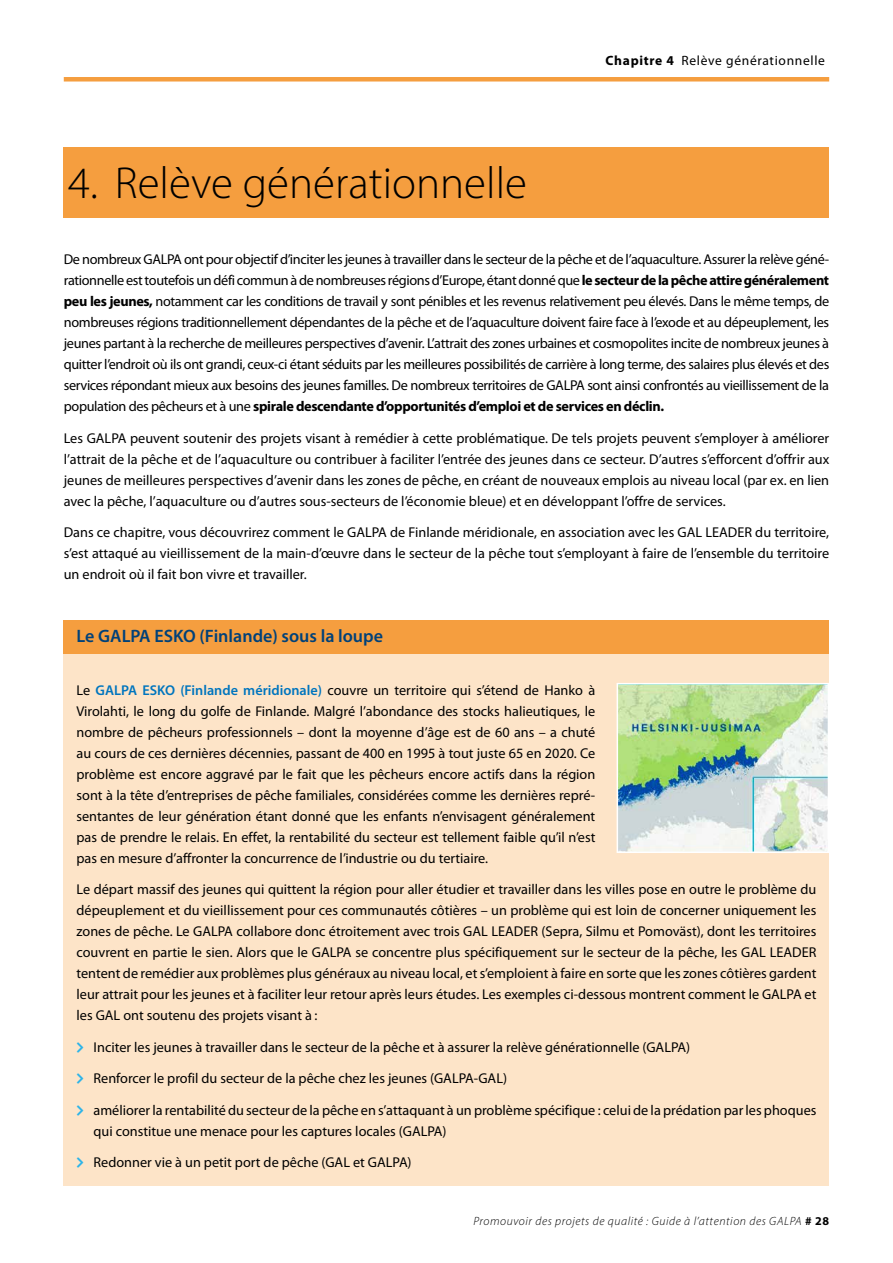
<style>
.page{position:relative;width:893px;height:1263px;background:#fff}
.page>*{position:absolute;margin:0;border:0;box-sizing:border-box;transform-origin:0 0}
.t1{font:300 45px "Myriad Pro";color:#000}
.t2{font:600 18px "Myriad Pro";color:#004179}
.t3{font:14.25px/21px "Myriad Pro";color:#000;text-align:justify}
.t4{font:13.5px "Myriad Pro";letter-spacing:.05em;color:#000}
.t5{font:italic 300 12px "Myriad Pro";letter-spacing:.05em;color:#000}
.s1{font-weight:700}
.s2{font-weight:600;color:#0075be}
.s3{font-weight:700;font-style:normal}
</style>
<div class="page">
<div style="left:64px;top:77px;width:765px;height:5px;background:#f59e3f"></div>
<div style="left:64px;top:147px;width:765px;height:71px;background:#f59e3f"></div>
<div style="left:64px;top:620px;width:765px;height:41px;background:#f59e3f"></div>
<div style="left:64px;top:654px;width:765px;height:38px;background:#fde4c8"></div>
<div style="left:64px;top:675px;width:765px;height:206px;background:#fde4c8"></div>
<div style="left:64px;top:875px;width:765px;height:163px;background:#fde4c8"></div>
<div style="left:64px;top:1032px;width:765px;height:38px;background:#fde4c8"></div>
<div style="left:64px;top:1064px;width:765px;height:37px;background:#fde4c8"></div>
<div style="left:64px;top:1095px;width:765px;height:59px;background:#fde4c8"></div>
<div style="left:64px;top:1148px;width:765px;height:37px;background:#fde4c8"></div>
<img style="left:620px;top:686px;width:206px;height:164px">
<div style="left:617px;top:683px;width:212px;height:170px;border:2px solid #fff"></div>
<h1 class="t1" style="left:68px;top:156px;width:460px">4. Relève générationnelle</h1>
<p class="t4" style="left:606px;top:52px;width:221px"><span class="s1">Chapitre 4</span> Relève générationnelle</p>
<p class="t3" style="left:64px;top:248px;width:767px">De nombreux GALPA ont pour objectif d’inciter les jeunes à travailler dans le secteur de la pêche et de l’aquaculture. Assurer la relève géné&shy;rationnelle est toutefois un défi commun à de nombreuses régions d’Europe, étant donné que <span class="s1">le secteur de la pêche attire généralement peu les jeunes,</span> notamment car les conditions de travail y sont pénibles et les revenus relativement peu élevés. Dans le même temps, de nombreuses régions traditionnellement dépendantes de la pêche et de l’aquaculture doivent faire face à l’exode et au dépeuplement, les jeunes partant à la recherche de meilleures perspectives d’avenir. L’attrait des zones urbaines et cosmopolites incite de nombreux jeunes à quitter l’endroit où ils ont grandi, ceux-ci étant séduits par les meilleures possibilités de carrière à long terme, des salaires plus élevés et des services répondant mieux aux besoins des jeunes familles. De nombreux territoires de GALPA sont ainsi confrontés au vieillissement de la population des pêcheurs et à une <span class="s1">spirale descendante d’opportunités d’emploi et de services en déclin.</span></p>
<p class="t3" style="left:64px;top:427px;width:767px">Les GALPA peuvent soutenir des projets visant à remédier à cette problématique. De tels projets peuvent s’employer à améliorer l’attrait de la pêche et de l’aquaculture ou contribuer à faciliter l’entrée des jeunes dans ce secteur. D’autres s’efforcent d’offrir aux jeunes de meilleures perspectives d’avenir dans les zones de pêche, en créant de nouveaux emplois au niveau local (par ex. en lien avec la pêche, l’aquaculture ou d’autres sous-secteurs de l’économie bleue) et en développant l’offre de services.</p>
<p class="t3" style="left:64px;top:522px;width:767px">Dans ce chapitre, vous découvrirez comment le GALPA de Finlande méridionale, en association avec les GAL LEADER du territoire, s’est attaqué au vieillissement de la main-d’œuvre dans le secteur de la pêche tout s’employant à faire de l’ensemble du territoire un endroit où il fait bon vivre et travailler.</p>
<p class="t2" style="left:77px;top:625px;width:308px">Le GALPA ESKO (Finlande) sous la loupe</p>
<p class="t3" style="left:77px;top:679px;width:520px">Le <span class="s2">GALPA ESKO (Finlande méridionale)</span> couvre un territoire qui s’étend de Hanko à Virolahti, le long du golfe de Finlande. Malgré l’abondance des stocks halieutiques, le nombre de pêcheurs professionnels – dont la moyenne d’âge est de 60 ans – a chuté au cours de ces dernières décennies, passant de 400 en 1995 à tout juste 65 en 2020. Ce problème est encore aggravé par le fait que les pêcheurs encore actifs dans la région sont à la tête d’entreprises de pêche familiales, considérées comme les dernières repré&shy;sentantes de leur génération étant donné que les enfants n’envisagent généralement pas de prendre le relais. En effet, la rentabilité du secteur est tellement faible qu’il n’est pas en mesure d’affronter la concurrence de l’industrie ou du tertiaire.</p>
<p class="t3" style="left:77px;top:879px;width:741px">Le départ massif des jeunes qui quittent la région pour aller étudier et travailler dans les villes pose en outre le problème du dépeuplement et du vieillissement pour ces communautés côtières – un problème qui est loin de concerner uniquement les zones de pêche. Le GALPA collabore donc étroitement avec trois GAL LEADER (Sepra, Silmu et Pomoväst), dont les territoires couvrent en partie le sien. Alors que le GALPA se concentre plus spécifiquement sur le secteur de la pêche, les GAL LEADER tentent de remédier aux problèmes plus généraux au niveau local, et s’emploient à faire en sorte que les zones côtières gardent leur attrait pour les jeunes et à faciliter leur retour après leurs études. Les exemples ci-dessous montrent comment le GALPA et les GAL ont soutenu des projets visant à :</p>
<p class="t3" style="left:94px;top:1036px;width:598px">Inciter les jeunes à travailler dans le secteur de la pêche et à assurer la relève générationnelle (GALPA)</p>
<p class="t3" style="left:94px;top:1067px;width:415px">Renforcer le profil du secteur de la pêche chez les jeunes (GALPA-GAL)</p>
<p class="t3" style="left:94px;top:1099px;width:724px">améliorer la rentabilité du secteur de la pêche en s’attaquant à un problème spécifique : celui de la prédation par les phoques qui constitue une menace pour les captures locales (GALPA)</p>
<p class="t3" style="left:94px;top:1151px;width:320px">Redonner vie à un petit port de pêche (GAL et GALPA)</p>
<p class="t5" style="left:473px;top:1214px;width:357px">Promouvoir des projets de qualité : Guide à l’attention des GALPA <span class="s3"># 28</span></p>
</div>
